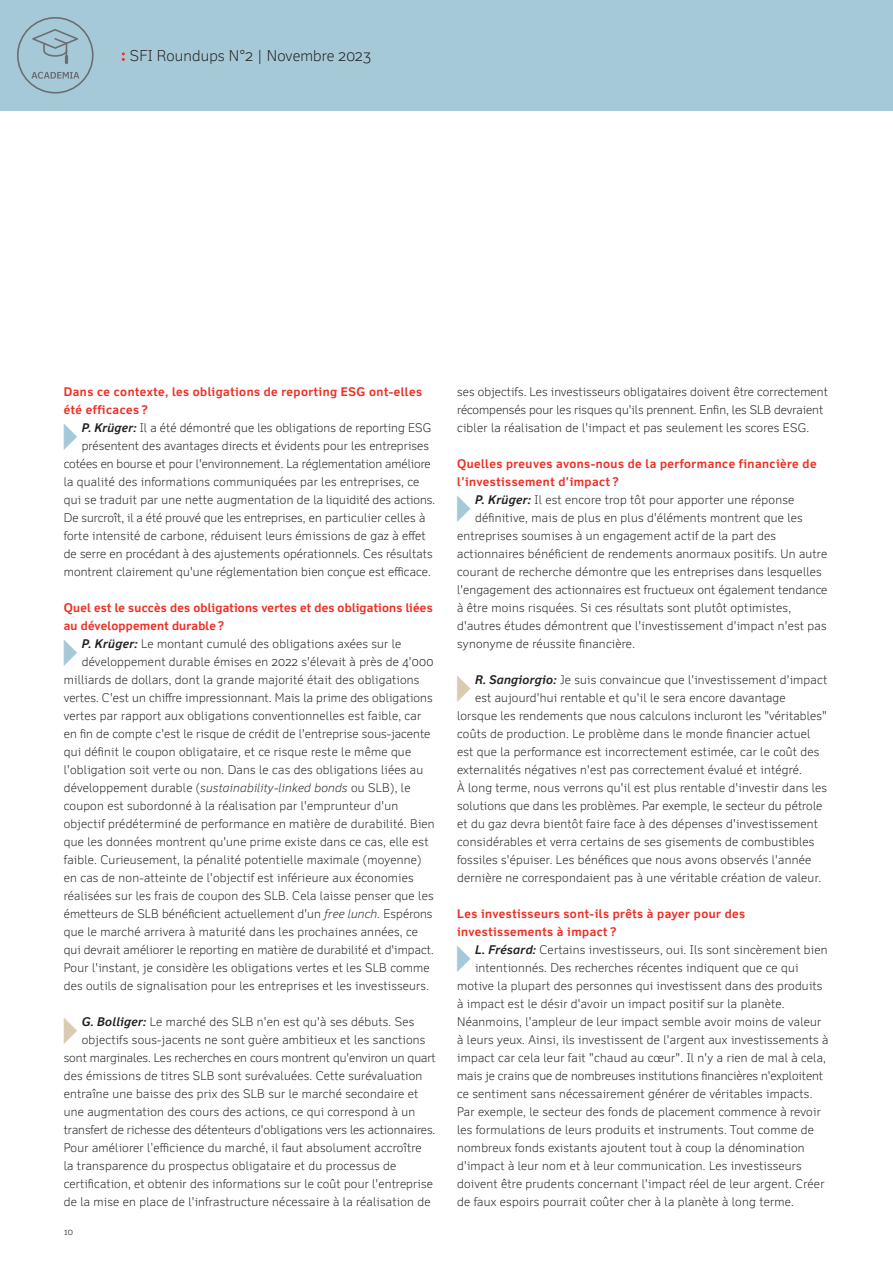
<style>
.page{position:relative;width:893px;height:1263px;background:#fff}
.page>*{position:absolute;margin:0;border:0;box-sizing:border-box;transform-origin:0 0}
.t1{font:300 15px "Felbridge Pro";letter-spacing:.01em;color:#231f20}
.Copy{font:300 12px/18px "Felbridge Pro";letter-spacing:.02em;color:#231f20}
.Copy-2{font:300 12px "Felbridge Pro";color:#231f20}
.Subtitle_ohne_absatz{font:700 12px/18px "Felbridge Pro";letter-spacing:.04em;color:#ee2e22}
.Subtitle_ohne_absatz-2{font:700 12px/18px "Felbridge Pro";letter-spacing:.02em;color:#ee2e22}
.t2{font:300 9px "Felbridge Pro";color:#231f20}
.s1{font-family:"New Baskerville Std";font-weight:400;font-size:16.5px;color:#ee2e22}
.s2{font-weight:700;font-style:italic}
.s3{font-style:italic}
</style>
<div class="page">
<div style="left:0;top:0;width:893px;height:111px;background:#a5c9d7"></div>
<svg style="left:17px;top:17px;width:77px;height:77px"></svg>
<p class="t1" style="left:121px;top:47px;width:251px"><span class="s1">:</span> SFI Roundups N°2 | Novembre 2023</p>
<p class="Subtitle_ohne_absatz" style="left:64px;top:382px;width:360px">Dans ce contexte, les obligations de reporting ESG ont-elles été efficaces ?</p>
<p class="Copy" style="left:82px;top:418px;width:351px"><span class="s2">P. Krüger:</span> Il a été démontré que les obligations de reporting ESG</p>
<p class="Copy" style="left:82px;top:436px;width:349px">présentent des avantages directs et évidents pour les entreprises</p>
<p class="Copy-2" style="left:64px;top:456px;width:368px">cotées en bourse et pour l'environnement. La réglementation améliore</p>
<p class="Copy" style="left:64px;top:472px;width:357px">la qualité des informations communiquées par les entreprises, ce</p>
<p class="Copy" style="left:64px;top:490px;width:373px">qui se traduit par une nette augmentation de la liquidité des actions.</p>
<p class="Copy-2" style="left:64px;top:510px;width:363px">De surcroît, il a été prouvé que les entreprises, en particulier celles à</p>
<p class="Copy" style="left:64px;top:526px;width:363px">forte intensité de carbone, réduisent leurs émissions de gaz à effet</p>
<p class="Copy" style="left:64px;top:544px;width:370px">de serre en procédant à des ajustements opérationnels. Ces résultats</p>
<p class="Copy" style="left:64px;top:562px;width:368px">montrent clairement qu'une réglementation bien conçue est efficace.</p>
<p class="Subtitle_ohne_absatz-2" style="left:64px;top:598px;width:370px">Quel est le succès des obligations vertes et des obligations liées au développement durable ?</p>
<p class="Copy" style="left:82px;top:634px;width:321px"><span class="s2">P. Krüger:</span> Le montant cumulé des obligations axées sur le</p>
<p class="Copy" style="left:82px;top:652px;width:353px">développement durable émises en 2022 s'élevait à près de 4'000</p>
<p class="Copy" style="left:64px;top:670px;width:357px">milliards de dollars, dont la grande majorité était des obligations</p>
<p class="Copy" style="left:64px;top:688px;width:370px">vertes. C'est un chiffre impressionnant. Mais la prime des obligations</p>
<p class="Copy" style="left:64px;top:706px;width:359px">vertes par rapport aux obligations conventionnelles est faible, car</p>
<p class="Copy" style="left:64px;top:724px;width:368px">en fin de compte c'est le risque de crédit de l'entreprise sous-jacente</p>
<p class="Copy" style="left:64px;top:742px;width:349px">qui définit le coupon obligataire, et ce risque reste le même que</p>
<p class="Copy" style="left:64px;top:760px;width:361px">l'obligation soit verte ou non. Dans le cas des obligations liées au</p>
<p class="Copy" style="left:64px;top:778px;width:348px">développement durable (<span class="s3">sustainability-linked bonds</span> ou SLB), le</p>
<p class="Copy" style="left:64px;top:796px;width:336px">coupon est subordonné à la réalisation par l'emprunteur d'un</p>
<p class="Copy" style="left:64px;top:814px;width:372px">objectif prédéterminé de performance en matière de durabilité. Bien</p>
<p class="Copy" style="left:64px;top:832px;width:366px">que les données montrent qu'une prime existe dans ce cas, elle est</p>
<p class="Copy" style="left:64px;top:850px;width:359px">faible. Curieusement, la pénalité potentielle maximale (moyenne)</p>
<p class="Copy" style="left:64px;top:868px;width:351px">en cas de non-atteinte de l'objectif est inférieure aux économies</p>
<p class="Copy" style="left:64px;top:886px;width:371px">réalisées sur les frais de coupon des SLB. Cela laisse penser que les</p>
<p class="Copy" style="left:64px;top:904px;width:370px">émetteurs de SLB bénéficient actuellement d'un <span class="s3">free lunch.</span> Espérons</p>
<p class="Copy" style="left:64px;top:922px;width:356px">que le marché arrivera à maturité dans les prochaines années, ce</p>
<p class="Copy" style="left:64px;top:940px;width:371px">qui devrait améliorer le reporting en matière de durabilité et d'impact.</p>
<p class="Copy" style="left:64px;top:958px;width:367px">Pour l'instant, je considère les obligations vertes et les SLB comme</p>
<p class="Copy" style="left:64px;top:976px;width:367px">des outils de signalisation pour les entreprises et les investisseurs.</p>
<p class="Copy" style="left:82px;top:1012px;width:334px"><span class="s2">G. Bolliger:</span> Le marché des SLB n'en est qu'à ses débuts. Ses</p>
<p class="Copy" style="left:82px;top:1030px;width:345px">objectifs sous-jacents ne sont guère ambitieux et les sanctions</p>
<p class="Copy-2" style="left:64px;top:1050px;width:373px">sont marginales. Les recherches en cours montrent qu'environ un quart</p>
<p class="Copy" style="left:64px;top:1066px;width:360px">des émissions de titres SLB sont surévaluées. Cette surévaluation</p>
<p class="Copy" style="left:64px;top:1084px;width:356px">entraîne une baisse des prix des SLB sur le marché secondaire et</p>
<p class="Copy" style="left:64px;top:1102px;width:353px">une augmentation des cours des actions, ce qui correspond à un</p>
<p class="Copy-2" style="left:64px;top:1122px;width:373px">transfert de richesse des détenteurs d'obligations vers les actionnaires.</p>
<p class="Copy" style="left:64px;top:1138px;width:359px">Pour améliorer l’efficience du marché, il faut absolument accroître</p>
<p class="Copy" style="left:64px;top:1156px;width:334px">la transparence du prospectus obligataire et du processus de</p>
<p class="Copy" style="left:64px;top:1174px;width:371px">certification, et obtenir des informations sur le coût pour l'entreprise</p>
<p class="Copy" style="left:64px;top:1192px;width:368px">de la mise en place de l'infrastructure nécessaire à la réalisation de</p>
<p class="t2" style="left:64px;top:1226px;width:11px">10</p>
<p class="Copy" style="left:457px;top:382px;width:372px">ses objectifs. Les investisseurs obligataires doivent être correctement récompensés pour les risques qu'ils prennent. Enfin, les SLB devraient cibler la réalisation de l'impact et pas seulement les scores ESG.</p>
<p class="Subtitle_ohne_absatz" style="left:457px;top:454px;width:361px">Quelles preuves avons-nous de la performance financière de l'investissement d'impact ?</p>
<p class="Copy" style="left:475px;top:490px;width:321px"><span class="s2">P. Krüger:</span> Il est encore trop tôt pour apporter une réponse</p>
<p class="Copy" style="left:475px;top:508px;width:329px">définitive, mais de plus en plus d'éléments montrent que les</p>
<p class="Copy" style="left:457px;top:526px;width:320px">entreprises soumises à un engagement actif de la part des</p>
<p class="Copy" style="left:457px;top:544px;width:372px">actionnaires bénéficient de rendements anormaux positifs. Un autre</p>
<p class="Copy" style="left:457px;top:562px;width:366px">courant de recherche démontre que les entreprises dans lesquelles</p>
<p class="Copy" style="left:457px;top:580px;width:372px">l'engagement des actionnaires est fructueux ont également tendance</p>
<p class="Copy" style="left:457px;top:598px;width:335px">à être moins risquées. Si ces résultats sont plutôt optimistes,</p>
<p class="Copy" style="left:457px;top:616px;width:371px">d'autres études démontrent que l'investissement d'impact n'est pas</p>
<p class="Copy" style="left:457px;top:634px;width:179px">synonyme de réussite financière.</p>
<p class="Copy" style="left:475px;top:670px;width:354px"><span class="s2">R. Sangiorgio:</span> Je suis convaincue que l'investissement d'impact</p>
<p class="Copy" style="left:475px;top:688px;width:312px">est aujourd'hui rentable et qu'il le sera encore davantage</p>
<p class="Copy" style="left:457px;top:706px;width:371px">lorsque les rendements que nous calculons incluront les "véritables"</p>
<p class="Copy" style="left:457px;top:724px;width:355px">coûts de production. Le problème dans le monde financier actuel</p>
<p class="Copy" style="left:457px;top:742px;width:364px">est que la performance est incorrectement estimée, car le coût des</p>
<p class="Copy" style="left:457px;top:760px;width:346px">externalités négatives n'est pas correctement évalué et intégré.</p>
<p class="Copy" style="left:457px;top:778px;width:371px">À long terme, nous verrons qu'il est plus rentable d'investir dans les</p>
<p class="Copy" style="left:457px;top:796px;width:367px">solutions que dans les problèmes. Par exemple, le secteur du pétrole</p>
<p class="Copy" style="left:457px;top:814px;width:362px">et du gaz devra bientôt faire face à des dépenses d'investissement</p>
<p class="Copy" style="left:457px;top:832px;width:359px">considérables et verra certains de ses gisements de combustibles</p>
<p class="Copy" style="left:457px;top:850px;width:356px">fossiles s'épuiser. Les bénéfices que nous avons observés l'année</p>
<p class="Copy" style="left:457px;top:868px;width:366px">dernière ne correspondaient pas à une véritable création de valeur.</p>
<p class="Subtitle_ohne_absatz" style="left:457px;top:904px;width:290px">Les investisseurs sont-ils prêts à payer pour des investissements à impact ?</p>
<p class="Copy" style="left:475px;top:940px;width:354px"><span class="s2">L. Frésard:</span> Certains investisseurs, oui. Ils sont sincèrement bien</p>
<p class="Copy" style="left:475px;top:958px;width:325px">intentionnés. Des recherches récentes indiquent que ce qui</p>
<p class="Copy" style="left:457px;top:976px;width:367px">motive la plupart des personnes qui investissent dans des produits</p>
<p class="Copy" style="left:457px;top:994px;width:329px">à impact est le désir d'avoir un impact positif sur la planète.</p>
<p class="Copy" style="left:457px;top:1012px;width:366px">Néanmoins, l'ampleur de leur impact semble avoir moins de valeur</p>
<p class="Copy" style="left:457px;top:1030px;width:373px">à leurs yeux. Ainsi, ils investissent de l'argent aux investissements à</p>
<p class="Copy" style="left:457px;top:1048px;width:370px">impact car cela leur fait "chaud au cœur". Il n'y a rien de mal à cela,</p>
<p class="Copy-2" style="left:457px;top:1068px;width:367px">mais je crains que de nombreuses institutions financières n'exploitent</p>
<p class="Copy" style="left:457px;top:1084px;width:357px">ce sentiment sans nécessairement générer de véritables impacts.</p>
<p class="Copy" style="left:457px;top:1102px;width:365px">Par exemple, le secteur des fonds de placement commence à revoir</p>
<p class="Copy" style="left:457px;top:1120px;width:358px">les formulations de leurs produits et instruments. Tout comme de</p>
<p class="Copy" style="left:457px;top:1138px;width:349px">nombreux fonds existants ajoutent tout à coup la dénomination</p>
<p class="Copy" style="left:457px;top:1156px;width:346px">d'impact à leur nom et à leur communication. Les investisseurs</p>
<p class="Copy" style="left:457px;top:1174px;width:369px">doivent être prudents concernant l'impact réel de leur argent. Créer</p>
<p class="Copy" style="left:457px;top:1192px;width:338px">de faux espoirs pourrait coûter cher à la planète à long terme.</p>
</div>
